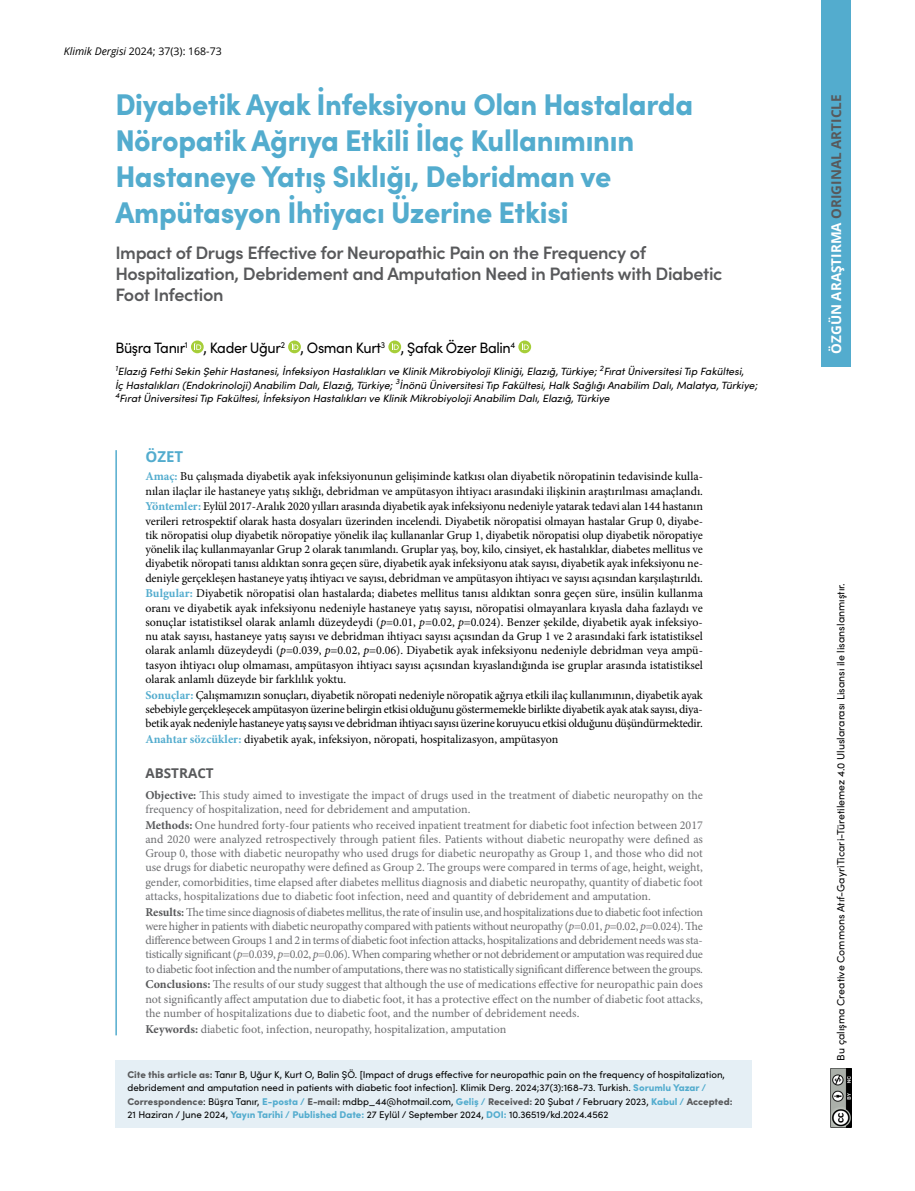
<style>
.page{position:relative;width:915px;height:1191px;background:#fff}
.page>*{position:absolute;margin:0;border:0;box-sizing:border-box;transform-origin:0 0}
.t1{font:900 30px/36px "Sofia Pro";letter-spacing:-.01em;color:#53acce;scale:.96 1}
.t2{font:600 18px/21px "Sofia Pro";letter-spacing:-.02em;color:#58595b}
.t3{font:15px "Sofia Pro";letter-spacing:-.025em;color:#000;scale:.96 1}
.t4{font:700 15px "Open Sans";color:#53acce}
.t5{font:700 13.5px "Open Sans";color:#58595b}
.t6{font:12px/14.2px "Minion Pro";letter-spacing:-.005em;color:#000;text-align:justify}
.t7{font:12px/14.2px "Minion Pro";letter-spacing:-.005em;color:#6d6e71;text-align:justify}
.t8{font:italic 10.5px/13.5px "Sofia Pro";color:#000}
.t9{font:10.5px "Sofia Pro";color:#000}
.t10{font:10.5px "Open Sans";color:#000}
.t11{font:9.75px/13.5px "Sofia Pro";color:#000}
.s1{font-style:italic}
.s2{font-weight:700;color:#53acce}
.s3{font-weight:700;color:#58595b}
.s4{font-weight:900;color:#58595b}
.s5{font-weight:900;color:#53acce}
.s6{color:#fff}
</style>
<div class="page">
<img style="left:830px;top:1068px;width:21px;height:59px">
<svg style="left:191px;top:340px;width:13px;height:13px"></svg>
<svg style="left:194px;top:343px;width:7px;height:7px"></svg>
<svg style="left:288px;top:340px;width:13px;height:13px"></svg>
<svg style="left:291px;top:343px;width:7px;height:7px"></svg>
<svg style="left:388px;top:340px;width:13px;height:13px"></svg>
<svg style="left:391px;top:343px;width:7px;height:7px"></svg>
<svg style="left:518px;top:340px;width:13px;height:13px"></svg>
<svg style="left:521px;top:343px;width:7px;height:7px"></svg>
<hr style="left:115px;top:450px;width:2px;height:585px;background:#53acce">
<div style="left:115px;top:1060px;width:636px;height:67px;background:#e5eff5"></div>
<div style="left:821px;top:0;width:29px;height:367px;background:#53acce"></div>
<p class="t10" style="left:64px;top:44px;width:159px"><span class="s1">Klimik Dergisi</span> 2024; 37(3): 168-73</p>
<h1 class="t1" style="left:115px;top:84px;width:603px">Diyabetik Ayak İnfeksiyonu Olan Hastalarda Nöropatik Ağrıya Etkili İlaç Kullanımının Hastaneye Yatış Sıklığı, Debridman ve Ampütasyon İhtiyacı Üzerine Etkisi</h1>
<h2 class="t2" style="left:115px;top:241px;width:608px">Impact of Drugs Effective for Neuropathic Pain on the Frequency of<br>Hospitalization, Debridement and Amputation Need in Patients with Diabetic<br>Foot Infection</h2>
<p class="t3" style="left:115px;top:337px;width:418px">Büşra Tanır<sup>1</sup> , Kader Uğur<sup>2</sup> , Osman Kurt<sup>3</sup> , Şafak Özer Balin<sup>4</sup></p>
<p class="t8" style="left:115px;top:364px;width:643px"><sup>1</sup>Elazığ Fethi Sekin Şehir Hastanesi, İnfeksiyon Hastalıkları ve Klinik Mikrobiyoloji Kliniği, Elazığ, Türkiye; <sup>2</sup>Fırat Üniversitesi Tıp Fakültesi,<br>İç Hastalıkları (Endokrinoloji) Anabilim Dalı, Elazığ, Türkiye; <sup>3</sup>İnönü Üniversitesi Tıp Fakültesi, Halk Sağlığı Anabilim Dalı, Malatya, Türkiye;<br><sup>4</sup>Fırat Üniversitesi Tıp Fakültesi, İnfeksiyon Hastalıkları ve Klinik Mikrobiyoloji Anabilim Dalı, Elazığ, Türkiye</p>
<p class="t4" style="left:145px;top:445px;width:39px">ÖZET</p>
<p class="t6" style="left:145px;top:469px;width:559px"><span class="s2">Amaç:</span> Bu çalışmada diyabetik ayak infeksiyonunun gelişiminde katkısı olan diyabetik nöropatinin tedavisinde kulla&shy;nılan ilaçlar ile hastaneye yatış sıklığı, debridman ve ampütasyon ihtiyacı arasındaki ilişkinin araştırılması amaçlandı.</p>
<p class="t6" style="left:145px;top:499px;width:559px"><span class="s2">Yöntemler:</span> Eylül 2017-Aralık 2020 yılları arasında diyabetik ayak infeksiyonu nedeniyle yatarak tedavi alan 144 hastanın verileri retrospektif olarak hasta dosyaları üzerinden incelendi. Diyabetik nöropatisi olmayan hastalar Grup 0, diyabe&shy;tik nöropatisi olup diyabetik nöropatiye yönelik ilaç kullananlar Grup 1, diyabetik nöropatisi olup diyabetik nöropatiye yönelik ilaç kullanmayanlar Grup 2 olarak tanımlandı. Gruplar yaş, boy, kilo, cinsiyet, ek hastalıklar, diabetes mellitus ve diyabetik nöropati tanısı aldıktan sonra geçen süre, diyabetik ayak infeksiyonu atak sayısı, diyabetik ayak infeksiyonu ne&shy;deniyle gerçekleşen hastaneye yatış ihtiyacı ve sayısı, debridman ve ampütasyon ihtiyacı ve sayısı açısından karşılaştırıldı.</p>
<p class="t6" style="left:145px;top:586px;width:559px"><span class="s2">Bulgular:</span> Diyabetik nöropatisi olan hastalarda; diabetes mellitus tanısı aldıktan sonra geçen süre, insülin kullanma oranı ve diyabetik ayak infeksiyonu nedeniyle hastaneye yatış sayısı, nöropatisi olmayanlara kıyasla daha fazlaydı ve sonuçlar istatistiksel olarak anlamlı düzeydeydi (<span class="s1">p</span>=0.01, <span class="s1">p</span>=0.02, <span class="s1">p</span>=0.024). Benzer şekilde, diyabetik ayak infeksiyo&shy;nu atak sayısı, hastaneye yatış sayısı ve debridman ihtiyacı sayısı açısından da Grup 1 ve 2 arasındaki fark istatistiksel olarak anlamlı düzeydeydi (<span class="s1">p</span>=0.039, <span class="s1">p</span>=0.02, <span class="s1">p</span>=0.06). Diyabetik ayak infeksiyonu nedeniyle debridman veya ampü&shy;tasyon ihtiyacı olup olmaması, ampütasyon ihtiyacı sayısı açısından kıyaslandığında ise gruplar arasında istatistiksel olarak anlamlı düzeyde bir farklılık yoktu.</p>
<p class="t6" style="left:145px;top:687px;width:558px"><span class="s2">Sonuçlar:</span> Çalışmamızın sonuçları, diyabetik nöropati nedeniyle nöropatik ağrıya etkili ilaç kullanımının, diyabetik ayak sebebiyle gerçekleşecek ampütasyon üzerine belirgin etkisi olduğunu göstermemekle birlikte diyabetik ayak atak sayısı, diya&shy;betik ayak nedeniyle hastaneye yatış sayısı ve debridman ihtiyacı sayısı üzerine koruyucu etkisi olduğunu düşündürmektedir.</p>
<p class="t6" style="left:145px;top:732px;width:414px"><span class="s2">Anahtar sözcükler:</span> diyabetik ayak, infeksiyon, nöropati, hospitalizasyon, ampütasyon</p>
<p class="t5" style="left:145px;top:764px;width:70px">ABSTRACT</p>
<p class="t7" style="left:145px;top:787px;width:559px"><span class="s3">Objective:</span> This study aimed to investigate the impact of drugs used in the treatment of diabetic neuropathy on the frequency of hospitalization, need for debridement and amputation.</p>
<p class="t7" style="left:145px;top:817px;width:559px"><span class="s3">Methods:</span> One hundred forty-four patients who received inpatient treatment for diabetic foot infection between 2017 and 2020 were analyzed retrospectively through patient files. Patients without diabetic neuropathy were defined as Group 0, those with diabetic neuropathy who used drugs for diabetic neuropathy as Group 1, and those who did not use drugs for diabetic neuropathy were defined as Group 2. The groups were compared in terms of age, height, weight, gender, comorbidities, time elapsed after diabetes mellitus diagnosis and diabetic neuropathy, quantity of diabetic foot attacks, hospitalizations due to diabetic foot infection, need and quantity of debridement and amputation.</p>
<p class="t7" style="left:145px;top:904px;width:559px"><span class="s3">Results:</span> The time since diagnosis of diabetes mellitus, the rate of insulin use, and hospitalizations due to diabetic foot infection were higher in patients with diabetic neuropathy compared with patients without neuropathy (<span class="s1">p</span>=0.01, <span class="s1">p</span>=0.02, <span class="s1">p</span>=0.024). The difference between Groups 1 and 2 in terms of diabetic foot infection attacks, hospitalizations and debridement needs was sta&shy;tistically significant (<span class="s1">p</span>=0.039, <span class="s1">p</span>=0.02, <span class="s1">p</span>=0.06). When comparing whether or not debridement or amputation was required due to diabetic foot infection and the number of amputations, there was no statistically significant difference between the groups.</p>
<p class="t7" style="left:145px;top:977px;width:559px"><span class="s3">Conclusions:</span> The results of our study suggest that although the use of medications effective for neuropathic pain does not significantly affect amputation due to diabetic foot, it has a protective effect on the number of diabetic foot attacks, the number of hospitalizations due to diabetic foot, and the number of debridement needs.</p>
<p class="t7" style="left:145px;top:1021px;width:362px"><span class="s3">Keywords:</span> diabetic foot, infection, neuropathy, hospitalization, amputation</p>
<p class="t11" style="left:127px;top:1067px;width:606px"><span class="s4">Cite this article as:</span> Tanır B, Uğur K, Kurt O, Balin ŞÖ. [Impact of drugs effective for neuropathic pain on the frequency of hospitalization, debridement and amputation need in patients with diabetic foot infection]. Klimik Derg. 2024;37(3):168-73. Turkish. <span class="s5">Sorumlu Yazar / </span><span class="s4">Correspondence</span>: Büşra Tanır, <span class="s5">E-posta /</span> <span class="s4">E-mail:</span> mdbp_44@hotmail.com, <span class="s5">Geliş /</span> <span class="s4">Received:</span> 20 Şubat / February 2023, <span class="s5">Kabul /</span> <span class="s4">Accepted:<br></span>21 Haziran / June 2024, <span class="s5">Yayın Tarihi / Published Date:</span> 27 Eylül / September 2024, <span class="s5">DOI:</span> 10.36519/kd.2024.4562</p>
<p class="t5" style="left:826px;top:353px;width:260px;rotate:-90deg"><span class="s6">ÖZGÜN ARAŞTIRMA</span> ORIGINAL ARTICLE</p>
<p class="t9" style="left:832px;top:1060px;width:479px;rotate:-90deg">Bu çalışma Creative Commons Atıf-GayriTicari-Türetilemez 4.0 Uluslararası Lisansı ile lisanslanmıştır.</p>
</div>
